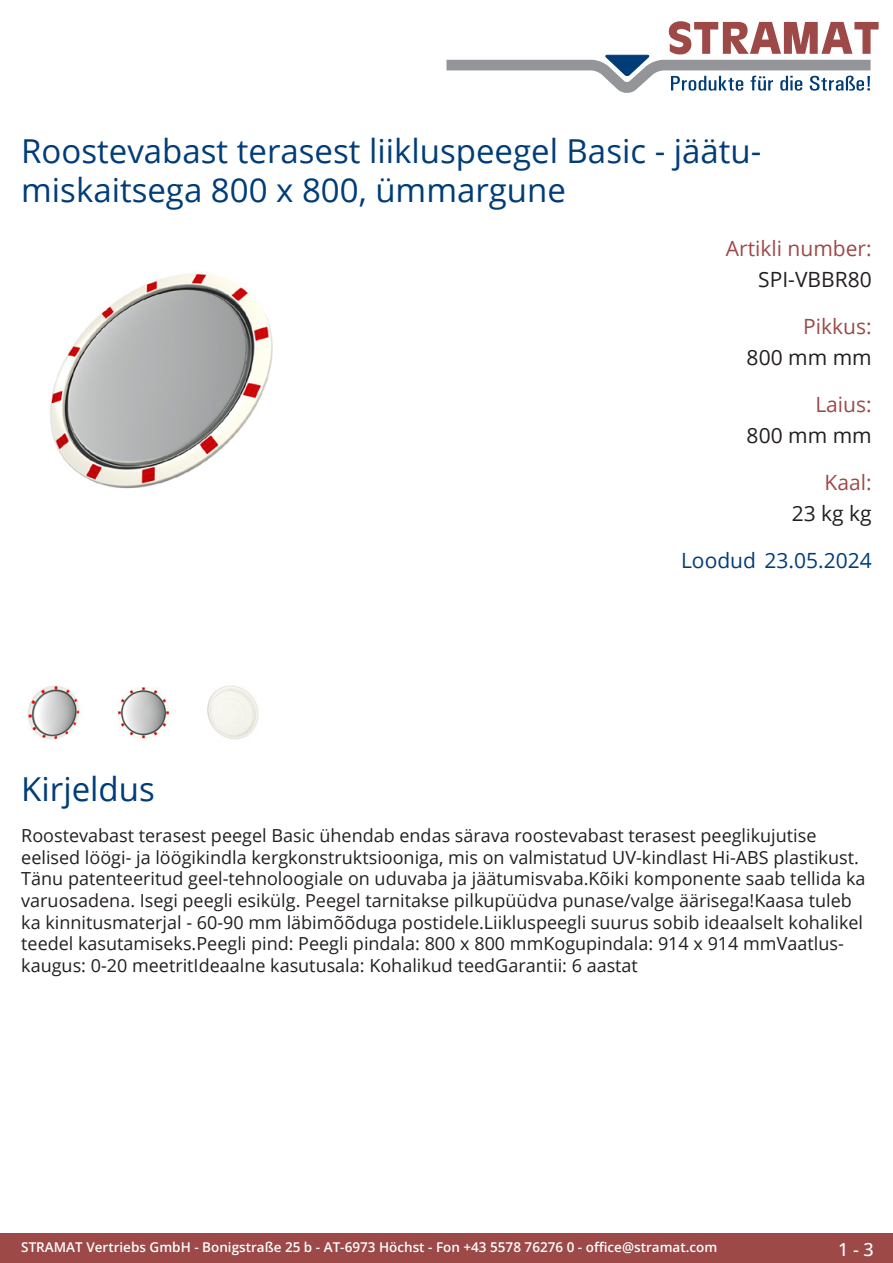
<style>
.page{position:relative;width:893px;height:1263px;background:#fff}
.page>*{position:absolute;margin:0;border:0;box-sizing:border-box;transform-origin:0 0}
.Produkttitel{font:33px/39.6px "Open Sans";color:#003d78}
.TechDaten_Überschrif{font:21px "Open Sans";color:#9c4948}
.TechDaten_Inhalt{font:21px "Open Sans";color:#231f20}
.Erstellungsdatum{font:21px "Open Sans";color:#003d78}
.Beschreibung_Text{font:18px/21.6px "Open Sans";color:#231f20}
.t1{font:500 18px "Open Sans";color:#fff}
.t2{font:600 13.5px "Open Sans";color:#fff}
</style>
<div class="page">
<div style="left:0;top:1233px;width:893px;height:30px;background:#9c4948"></div>
<svg style="left:446px;top:21px;width:433px;height:72px"></svg>
<img style="left:50px;top:273px;width:223px;height:216px">
<img style="left:28px;top:685px;width:52px;height:55px">
<img style="left:118px;top:687px;width:52px;height:52px">
<img style="left:207px;top:685px;width:52px;height:55px">
<p class="Produkttitel" style="left:21px;top:130px;width:739px">Roostevabast terasest liikluspeegel Basic - jäätu&shy;miskaitsega 800 x 800, ümmargune</p>
<p class="TechDaten_Überschrif" style="left:726px;top:234px;width:147px">Artikli number:</p>
<p class="TechDaten_Inhalt" style="left:758px;top:265px;width:115px">SPI-VBBR80</p>
<p class="TechDaten_Überschrif" style="left:803px;top:312px;width:70px">Pikkus:</p>
<p class="TechDaten_Inhalt" style="left:747px;top:343px;width:127px">800 mm mm</p>
<p class="TechDaten_Überschrif" style="left:815px;top:390px;width:58px">Laius:</p>
<p class="TechDaten_Inhalt" style="left:747px;top:421px;width:127px">800 mm mm</p>
<p class="TechDaten_Überschrif" style="left:825px;top:468px;width:49px">Kaal:</p>
<p class="TechDaten_Inhalt" style="left:792px;top:499px;width:82px">23 kg kg</p>
<p class="Erstellungsdatum" style="left:681px;top:546px;width:192px">Loodud 23.05.2024</p>
<p class="Produkttitel" style="left:21px;top:768px;width:135px">Kirjeldus</p>
<p class="Beschreibung_Text" style="left:21px;top:824px;width:846px">Roostevabast terasest peegel Basic ühendab endas särava roostevabast terasest peeglikujutise eelised löögi- ja löögikindla kergkonstruktsiooniga, mis on valmistatud UV-kindlast Hi-ABS plastikust.<br>Tänu patenteeritud geel-tehnoloogiale on uduvaba ja jäätumisvaba.Kõiki komponente saab tellida ka varuosadena. Isegi peegli esikülg. Peegel tarnitakse pilkupüüdva punase/valge äärisega!Kaasa tuleb ka kinnitusmaterjal - 60-90 mm läbimõõduga postidele.Liikluspeegli suurus sobib ideaalselt kohalikel teedel kasutamiseks.Peegli pind: Peegli pindala: 800 x 800 mmKogupindala: 914 x 914 mmVaatlus&shy;kaugus: 0-20 meetritIdeaalne kasutusala: Kohalikud teedGarantii: 6 aastat</p>
<p class="t2" style="left:21px;top:1238px;width:698px">STRAMAT Vertriebs GmbH - Bonigstraße 25 b - AT-6973 Höchst - Fon +43 5578 76276 0 - office@stramat.com</p>
<p class="t1" style="left:838px;top:1237px;width:37px">1 - 3</p>
</div>
